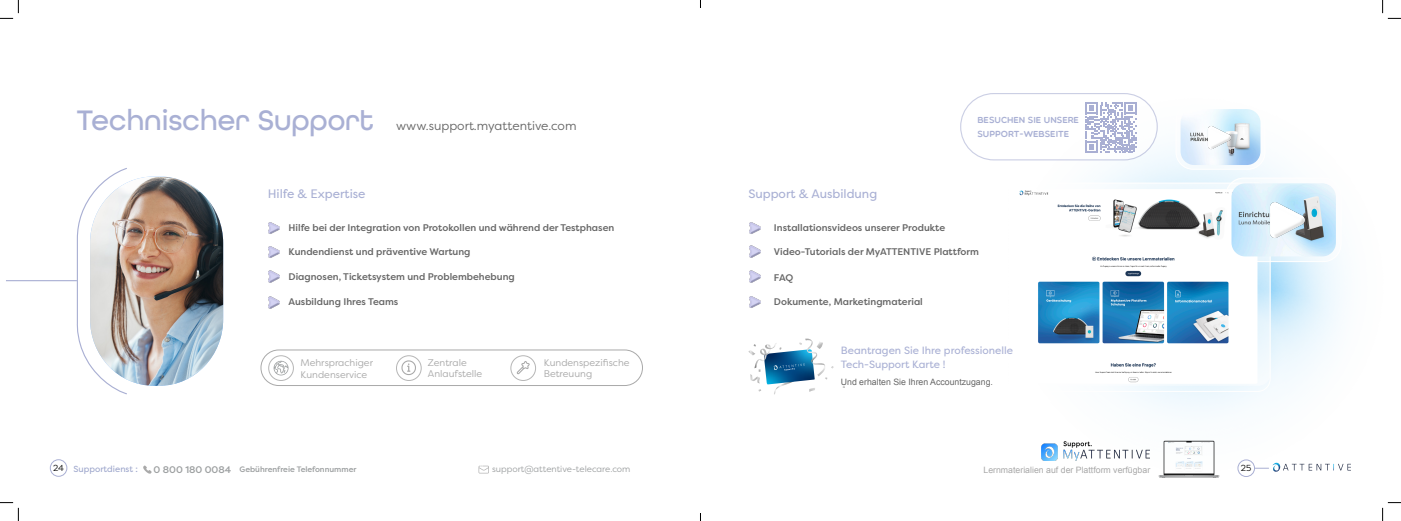
<style>
.page{position:relative;width:1401px;height:521px;background:#fff}
.page>*{position:absolute;margin:0;border:0;box-sizing:border-box;transform-origin:0 0}
.t1{font:500 29.75px "All Round Gothic";color:#a9b0d4}
.t2{font:12.25px "Filson Pro";color:#a9b0d4}
.t3{font:12.25px "Filson Pro";color:#666}
.t4{font:10.5px/14px "Filson Pro";color:#a9b0d4}
.t5{font:500 9.62px "Filson Pro";color:#666}
.t6{font:9.62px/11.5px "Filson Pro";color:#a8a8a8}
.t7{font:500 9.62px "Filson Pro";color:#9da0a1}
.t8{font:8.75px "Arial";color:#a8a8a8}
.t9{font:8.75px/14px "Multicolore";color:#a9b0d4}
.t10{font:8.75px "Arial";color:#666}
.t11{font:8.75px "Filson Pro";color:#9da0a1}
.t12{font:8.75px "Filson Pro";color:#9ea7cc}
.t13{font:8.75px "Filson Pro";color:#000001}
.t14{font:500 7.88px "Filson Pro";color:#9da0a1}
.s1{color:#000001}
</style>
<div class="page">
<div style="left:50px;top:459px;width:17px;height:17px;border:1px solid #a9afd3;border-radius:50%"></div>
<svg style="left:143px;top:465px;width:9px;height:9px"></svg>
<svg style="left:479px;top:465px;width:10px;height:8px"></svg>
<img style="left:962px;top:96px;width:389px;height:382px">
<svg style="left:994px;top:182px;width:277px;height:203px"></svg>
<div style="left:994px;top:182px;width:277px;height:209px;border:1px solid #fff;border-radius:12px"></div>
<img style="left:1008px;top:189px;width:249px;height:194px">
<img style="left:749px;top:222px;width:12px;height:12px">
<img style="left:749px;top:245px;width:12px;height:13px">
<img style="left:749px;top:270px;width:12px;height:13px">
<img style="left:749px;top:296px;width:12px;height:12px">
<div style="left:961px;top:93px;width:196px;height:67px;background:#fff;border-radius:33px"></div>
<div style="left:960px;top:93px;width:198px;height:67px;border:1px solid #a9afd3;border-radius:33px"></div>
<div style="left:1176px;top:104px;width:89px;height:65px;background:#fff;border-radius:17px"></div>
<img style="left:1181px;top:109px;width:79px;height:56px">
<div style="left:1176px;top:103px;width:89px;height:66px;border:1px solid #fff;border-radius:17px"></div>
<img style="left:1207px;top:124px;width:25px;height:26px">
<svg style="left:1225px;top:177px;width:116px;height:85px"></svg>
<img style="left:1231px;top:183px;width:105px;height:73px">
<div style="left:1225px;top:177px;width:116px;height:85px;border:1px solid #fff;border-radius:18px"></div>
<img style="left:1267px;top:199px;width:40px;height:41px">
<img style="left:268px;top:296px;width:12px;height:13px">
<img style="left:268px;top:222px;width:12px;height:12px">
<img style="left:268px;top:246px;width:12px;height:12px">
<img style="left:268px;top:270px;width:12px;height:13px">
<hr style="left:6px;top:280px;width:71px;height:1px;background:#a9afd3">
<img style="left:128px;top:176px;width:95px;height:209px">
<div style="left:261px;top:349px;width:382px;height:36px;border:1px solid #a9a9a9;border-radius:18px"></div>
<div style="left:396px;top:355px;width:26px;height:25px;border:1px solid #b6b6b6;border-radius:50%"></div>
<div style="left:268px;top:355px;width:26px;height:25px;border:1px solid #b6b6b6;border-radius:50%"></div>
<div style="left:511px;top:355px;width:25px;height:25px;border:1px solid #b6b6b6;border-radius:50%"></div>
<svg style="left:517px;top:361px;width:13px;height:13px"></svg>
<svg style="left:401px;top:360px;width:15px;height:15px"></svg>
<svg style="left:76px;top:168px;width:52px;height:226px"></svg>
<svg style="left:274px;top:360px;width:15px;height:15px"></svg>
<svg style="left:748px;top:338px;width:86px;height:56px"></svg>
<svg style="left:1086px;top:102px;width:51px;height:51px"></svg>
<svg style="left:0;top:0;width:19px;height:19px"></svg>
<svg style="left:0;top:502px;width:19px;height:18px"></svg>
<svg style="left:1382px;top:0;width:19px;height:19px"></svg>
<svg style="left:1382px;top:502px;width:19px;height:18px"></svg>
<p class="t1" style="left:77px;top:103px;width:299px">Technischer Support</p>
<p class="t3" style="left:396px;top:117px;width:182px">www.support.myattentive.com</p>
<p class="t2" style="left:268px;top:185px;width:99px">Hilfe &amp; Expertise</p>
<p class="t5" style="left:289px;top:221px;width:327px">Hilfe bei der Integration von Protokollen und während der Testphasen</p>
<p class="t5" style="left:289px;top:270px;width:228px">Diagnosen, Ticketsystem und Problembehebung</p>
<p class="t5" style="left:289px;top:245px;width:183px">Kundendienst und präventive Wartung</p>
<p class="t5" style="left:289px;top:295px;width:111px">Ausbildung Ihres Teams</p>
<p class="t6" style="left:301px;top:356px;width:74px">Mehrsprachiger<br>Kundenservice</p>
<p class="t6" style="left:428px;top:356px;width:40px">Zentrale</p>
<p class="t6" style="left:428px;top:368px;width:56px">Anlaufstelle</p>
<p class="t6" style="left:544px;top:356px;width:87px">Kundenspezifische<br>Betreuung</p>
<p class="t2" style="left:748px;top:185px;width:130px">Support &amp; Ausbildung</p>
<p class="t9" style="left:977px;top:112px;width:103px">BESUCHEN SIE UNSERE<br>SUPPORT-WEBSEITE</p>
<p class="t5" style="left:774px;top:221px;width:173px">Installationsvideos unserer Produkte</p>
<p class="t5" style="left:774px;top:245px;width:207px">Video-Tutorials der MyATTENTIVE Plattform</p>
<p class="t5" style="left:774px;top:270px;width:21px">FAQ</p>
<p class="t5" style="left:774px;top:295px;width:150px">Dokumente, Marketingmaterial</p>
<p class="t4" style="left:841px;top:342px;width:174px">Beantragen Sie Ihre professionelle<br>Tech-Support Karte !</p>
<p class="t10" style="left:841px;top:376px;width:154px">Und erhalten Sie Ihren Accountzugang.</p>
<p class="t12" style="left:53px;top:462px;width:86px"><span class="s1">24</span> Supportdienst :</p>
<p class="t7" style="left:154px;top:462px;width:79px">0 800 180 0084</p>
<p class="t11" style="left:492px;top:463px;width:140px">support@attentive-telecare.com</p>
<p class="t8" style="left:983px;top:463px;width:168px">Lernmaterialien auf der Plattform verfügbar</p>
<p class="t13" style="left:1241px;top:462px;width:12px">25</p>
<p class="t14" style="left:240px;top:463px;width:118px">Gebührenfreie Telefonnummer</p>
</div>
